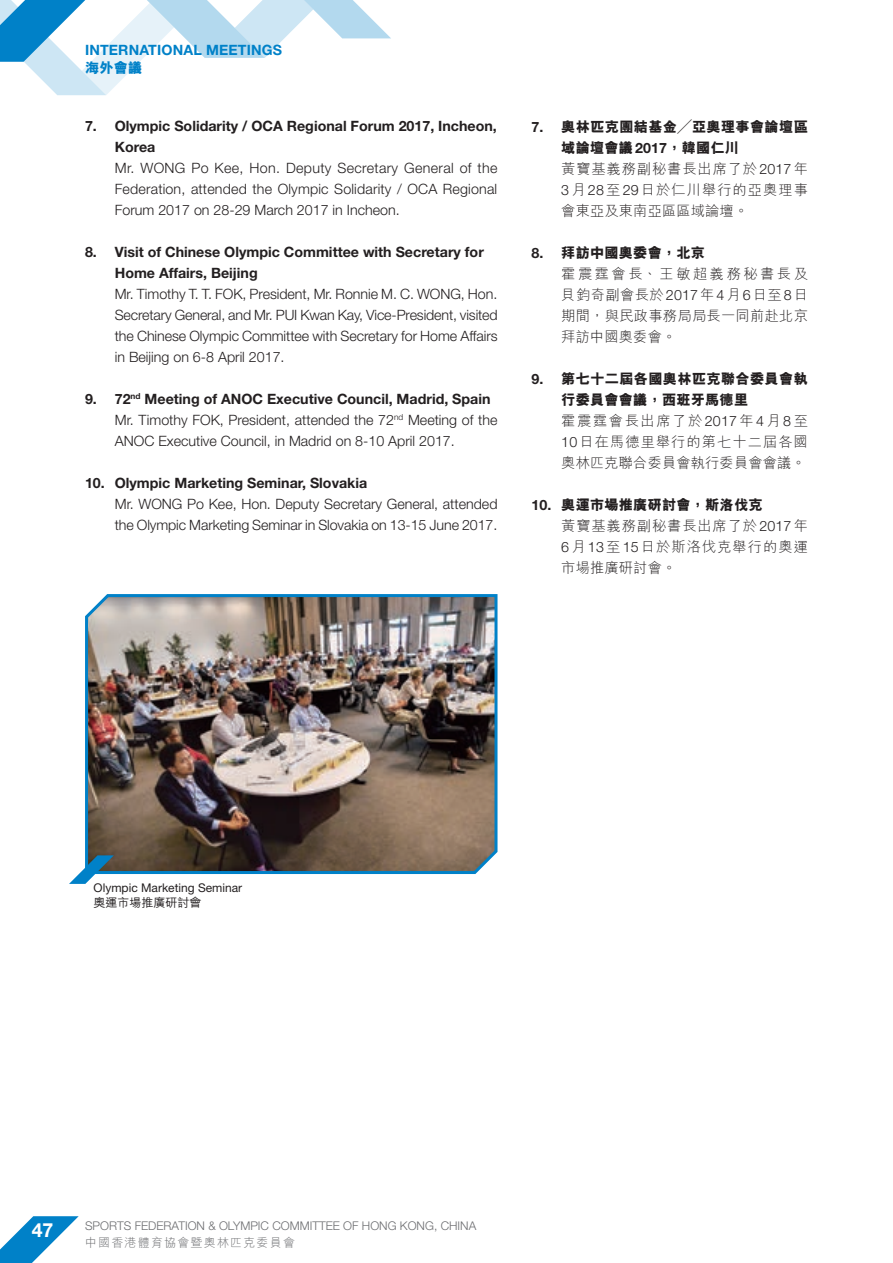
<style>
.page{position:relative;width:893px;height:1263px;background:#fff}
.page>*{position:absolute;margin:0;border:0;box-sizing:border-box;transform-origin:0 0}
.t1{font:700 19.5px "Helvetica Neue LT Std";color:#fff}
.t2{font:300 14.25px/21px "Helvetica Neue LT Std";color:#231f20;text-align:justify}
.t3{font:300 14.25px/21px "M Hei HK";letter-spacing:.06em;color:#231f20}
.t4{font:700 14.25px/21px "Helvetica Neue LT Std";color:#231f20}
.t5{font:300 14.25px/21px "M Hei HK";letter-spacing:.02em;color:#231f20}
.t6{font:700 14.25px "Helvetica Neue LT Std";letter-spacing:.01em;color:#0081c8}
.t7{font:800 14.25px "M Hei HK";color:#0081c8}
.t8{font:300 12px "Helvetica Neue LT Std";color:#6c6d70}
.t9{font:12px "Helvetica Neue LT Std";color:#231f20}
.t10{font:300 12px "M Hei HK";letter-spacing:.1em;color:#6c6d70}
.t11{font:500 12px "M Hei HK";color:#231f20}
.s1{font-weight:700}
.s2{font-family:"Helvetica Neue LT Std";font-weight:700}
.s3{font-weight:800}
.s4{font-family:"Helvetica Neue LT Std"}
</style>
<div class="page">
<svg style="left:0;top:0;width:391px;height:95px"></svg>
<svg style="left:0;top:1216px;width:79px;height:47px"></svg>
<img style="left:85px;top:594px;width:413px;height:280px">
<svg style="left:69px;top:855px;width:45px;height:29px"></svg>
<p class="t6" style="left:85px;top:41px;width:198px">INTERNATIONAL MEETINGS</p>
<p class="t7" style="left:85px;top:61px;width:59px">海外會議</p>
<p class="t4" style="left:115px;top:115px;width:384px;text-indent:-30px">7. Olympic Solidarity / OCA Regional Forum 2017, Incheon,<br>Korea</p>
<p class="t2" style="left:115px;top:157px;width:384px">Mr. WONG Po Kee, Hon. Deputy Secretary General of the Federation, attended the Olympic Solidarity / OCA Regional Forum 2017 on 28-29 March 2017 in Incheon.</p>
<p class="t4" style="left:115px;top:241px;width:371px;text-indent:-30px">8. Visit of Chinese Olympic Committee with Secretary for<br>Home Affairs, Beijing</p>
<p class="t2" style="left:115px;top:283px;width:384px">Mr. Timothy T. T. FOK, President, Mr. Ronnie M. C. WONG, Hon.<br>Secretary General, and Mr. PUI Kwan Kay, Vice-President, visited the Chinese Olympic Committee with Secretary for Home Affairs in Beijing on 6-8 April 2017.</p>
<p class="t2" style="left:115px;top:388px;width:384px;text-align:left;text-indent:-30px"><span class="s1">9. 72</span><sup>nd</sup> <span class="s1">Meeting of ANOC Executive Council, Madrid, Spain<br></span>Mr. Timothy FOK, President, attended the 72<sup>nd</sup> Meeting of the<br>ANOC Executive Council, in Madrid on 8-10 April 2017.</p>
<p class="t4" style="left:85px;top:472px;width:284px">10. Olympic Marketing Seminar, Slovakia</p>
<p class="t2" style="left:115px;top:493px;width:384px">Mr. WONG Po Kee, Hon. Deputy Secretary General, attended the Olympic Marketing Seminar in Slovakia on 13-15 June 2017.</p>
<p class="t3" style="left:561px;top:116px;width:248px;text-indent:-30px"><span class="s2">7.</span> <span class="s3">奧林匹克團結基金╱亞奧理事會論壇區域論壇會議</span><span class="s2">2017</span><span class="s3">，韓國仁川<br></span>黃寶基義務副秘書長出席了於<span class="s4">2017</span>年<br><span class="s4">3</span>月<span class="s4">28</span>至<span class="s4">29</span>日於仁川舉行的亞奧理事會東亞及東南亞區區域論壇。</p>
<p class="t5" style="left:561px;top:242px;width:248px;text-indent:-30px"><span class="s2">8.</span> <span class="s3">拜訪中國奧委會，北京<br></span>霍震霆會長、王敏超義務秘書長及貝鈞奇副會長於<span class="s4">2017</span>年<span class="s4">4</span>月<span class="s4">6</span>日至<span class="s4">8</span>日期間，與民政事務局局長一同前赴北京拜訪中國奧委會。</p>
<p class="t3" style="left:561px;top:368px;width:248px;text-indent:-30px"><span class="s2">9.</span> <span class="s3">第七十二屆各國奧林匹克聯合委員會執行委員會會議，西班牙馬德里<br></span>霍震霆會長出席了於<span class="s4">2017</span>年<span class="s4">4</span>月<span class="s4">8</span>至<br><span class="s4">10</span>日在馬德里舉行的第七十二屆各國奧林匹克聯合委員會執行委員會會議。</p>
<p class="t3" style="left:561px;top:494px;width:248px;text-indent:-30px"><span class="s2">10.</span> <span class="s3">奧運市場推廣研討會，斯洛伐克<br></span>黃寶基義務副秘書長出席了於<span class="s4">2017</span>年<br><span class="s4">6</span>月<span class="s4">13</span>至<span class="s4">15</span>日於斯洛伐克舉行的奧運市場推廣研討會。</p>
<p class="t9" style="left:94px;top:881px;width:150px">Olympic Marketing Seminar</p>
<p class="t11" style="left:94px;top:894px;width:109px">奧運市場推廣研討會</p>
<h1 class="t1" style="left:32px;top:1217px;width:23px">47</h1>
<p class="t8" style="left:85px;top:1219px;width:393px">SPORTS FEDERATION &amp; OLYMPIC COMMITTEE OF HONG KONG, CHINA</p>
<p class="t10" style="left:85px;top:1236px;width:212px">中國香港體育協會暨奧林匹克委員會</p>
</div>
